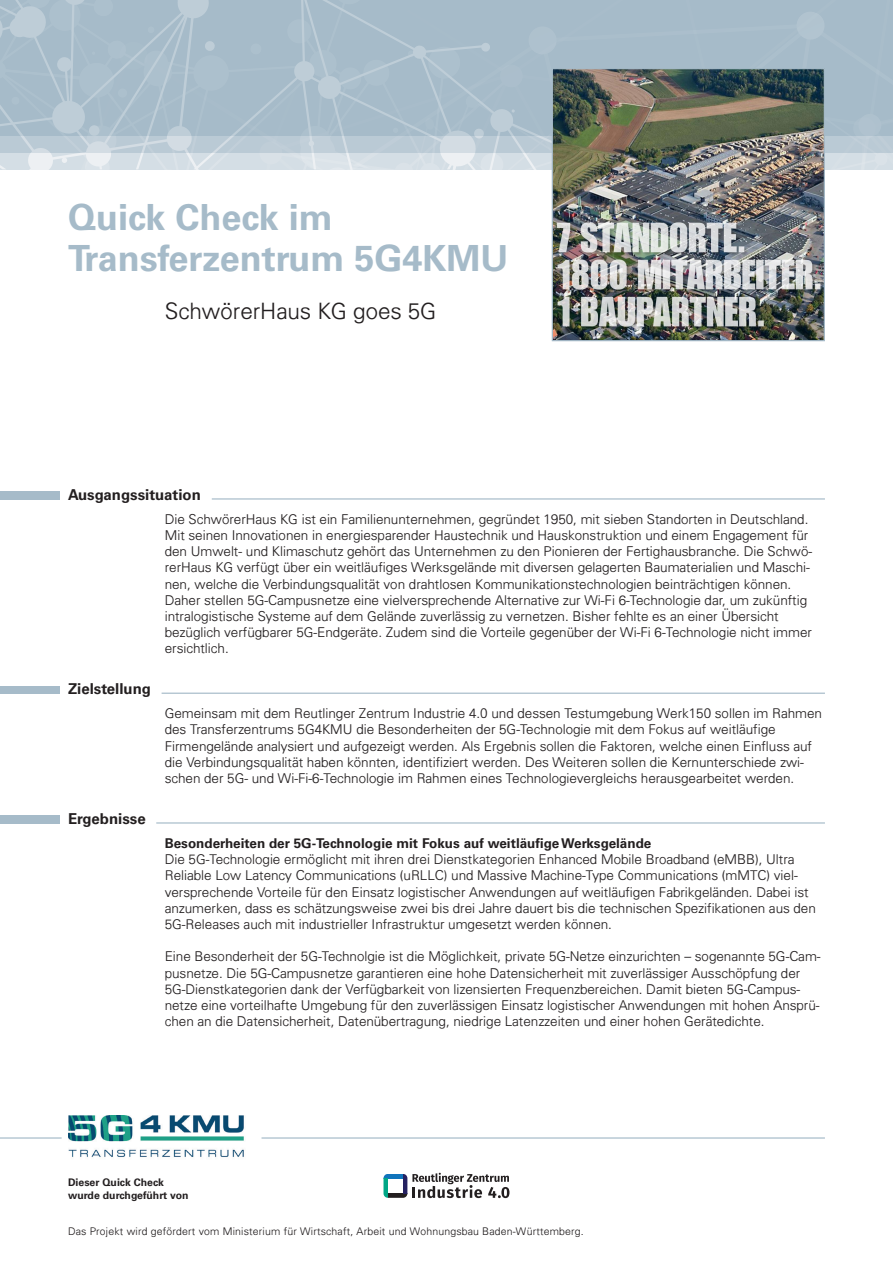
<style>
.page{position:relative;width:893px;height:1263px;background:#fff}
.page>*{position:absolute;margin:0;border:0;box-sizing:border-box;transform-origin:0 0}
.t1{font:700 36px/40.5px "Univers LT Std";color:#a6bbc9}
.t2{font:300 22.5px "Univers";color:#231f20}
.t3{font:700 15px "Univers LT Std";color:#231f20}
.t4{font:300 13.5px/16.2px "Univers";color:#231f20}
.t5{font:700 13.5px "Univers LT Std";color:#231f20}
.t6{font:300 10.5px "Univers";letter-spacing:.02em;color:#231f20}
.t7{font:700 10.5px "Univers LT Std";color:#231f20}
</style>
<div class="page">
<div style="left:388px;top:1193px;width:19px;height:5px;background:#231f20"></div>
<hr style="left:403px;top:1174px;width:4px;height:19px;background:#252161">
<hr style="left:383px;top:1174px;width:20px;height:4px;background:#1074bc">
<div style="left:383px;top:1178px;width:5px;height:20px;background:#00a786"></div>
<svg style="left:412px;top:1173px;width:97px;height:25px"></svg>
<hr style="left:0;top:1137px;width:62px;height:1px;background:#a6bbc9">
<img style="left:68px;top:1116px;width:176px;height:41px">
<hr style="left:261px;top:1137px;width:564px;height:1px;background:#a6bbc9">
<svg style="left:0;top:0;width:893px;height:170px;background:#aec1ce"></svg>
<hr style="left:212px;top:498px;width:613px;height:2px;background:#a6bbc9">
<hr style="left:162px;top:693px;width:663px;height:1px;background:#a6bbc9">
<hr style="left:156px;top:822px;width:669px;height:1px;background:#a6bbc9">
<div style="left:0;top:491px;width:60px;height:9px;background:#a6bbc9"></div>
<div style="left:0;top:686px;width:60px;height:8px;background:#a6bbc9"></div>
<div style="left:0;top:815px;width:60px;height:8px;background:#a6bbc9"></div>
<img style="left:554px;top:70px;width:269px;height:269px">
<div style="left:552px;top:68px;width:273px;height:273px;border:1px solid #a6bbc9"></div>
<p class="t1" style="left:68px;top:197px;width:442px">Quick Check im<br>Transferzentrum 5G4KMU</p>
<p class="t2" style="left:165px;top:298px;width:273px">SchwörerHaus KG goes 5G</p>
<p class="t3" style="left:68px;top:485px;width:134px">Ausgangssituation</p>
<p class="t3" style="left:68px;top:680px;width:85px">Zielstellung</p>
<p class="t3" style="left:68px;top:809px;width:79px">Ergebnisse</p>
<p class="t4" style="left:165px;top:511px;width:649px">Die SchwörerHaus KG ist ein Familienunternehmen, gegründet 1950, mit sieben Standorten in Deutschland.<br>Mit seinen Innovationen in energiesparender Haustechnik und Hauskonstruktion und einem Engagement für den Umwelt- und Klimaschutz gehört das Unternehmen zu den Pionieren der Fertighausbranche. Die Schwö&shy;rerHaus KG verfügt über ein weitläufiges Werksgelände mit diversen gelagerten Baumaterialien und Maschi&shy;nen, welche die Verbindungsqualität von drahtlosen Kommunikationstechnologien beinträchtigen können.<br>Daher stellen 5G-Campusnetze eine vielversprechende Alternative zur Wi-Fi 6-Technologie dar, um zukünftig intralogistische Systeme auf dem Gelände zuverlässig zu vernetzen. Bisher fehlte es an einer Übersicht bezüglich verfügbarer 5G-Endgeräte. Zudem sind die Vorteile gegenüber der Wi-Fi 6-Technologie nicht immer ersichtlich.</p>
<p class="t4" style="left:165px;top:705px;width:659px">Gemeinsam mit dem Reutlinger Zentrum Industrie 4.0 und dessen Testumgebung Werk150 sollen im Rahmen des Transferzentrums 5G4KMU die Besonderheiten der 5G-Technologie mit dem Fokus auf weitläufige Firmengelände analysiert und aufgezeigt werden. Als Ergebnis sollen die Faktoren, welche einen Einfluss auf die Verbindungsqualität haben könnten, identifiziert werden. Des Weiteren sollen die Kernunterschiede zwi&shy;schen der 5G- und Wi-Fi-6-Technologie im Rahmen eines Technologievergleichs herausgearbeitet werden.</p>
<p class="t5" style="left:165px;top:835px;width:488px">Besonderheiten der 5G-Technologie mit Fokus auf weitläufige Werksgelände</p>
<p class="t4" style="left:165px;top:851px;width:653px">Die 5G-Technologie ermöglicht mit ihren drei Dienstkategorien Enhanced Mobile Broadband (eMBB), Ultra Reliable Low Latency Communications (uRLLC) und Massive Machine-Type Communications (mMTC) viel&shy;versprechende Vorteile für den Einsatz logistischer Anwendungen auf weitläufigen Fabrikgeländen. Dabei ist anzumerken, dass es schätzungsweise zwei bis drei Jahre dauert bis die technischen Spezifikationen aus den 5G-Releases auch mit industrieller Infrastruktur umgesetzt werden können.</p>
<p class="t4" style="left:165px;top:948px;width:657px">Eine Besonderheit der 5G-Technolgie ist die Möglichkeit, private 5G-Netze einzurichten – sogenannte 5G-Cam&shy;pusnetze. Die 5G-Campusnetze garantieren eine hohe Datensicherheit mit zuverlässiger Ausschöpfung der 5G-Dienstkategorien dank der Verfügbarkeit von lizensierten Frequenzbereichen. Damit bieten 5G-Campus&shy;netze eine vorteilhafte Umgebung für den zuverlässigen Einsatz logistischer Anwendungen mit hohen Ansprü&shy;chen an die Datensicherheit, Datenübertragung, niedrige Latenzzeiten und einer hohen Gerätedichte.</p>
<p class="t7" style="left:68px;top:1176px;width:97px">Dieser Quick Check</p>
<p class="t7" style="left:68px;top:1189px;width:122px">wurde durchgeführt von</p>
<p class="t6" style="left:68px;top:1225px;width:517px">Das Projekt wird gefördert vom Ministerium für Wirtschaft, Arbeit und Wohnungsbau Baden-Württemberg.</p>
</div>
